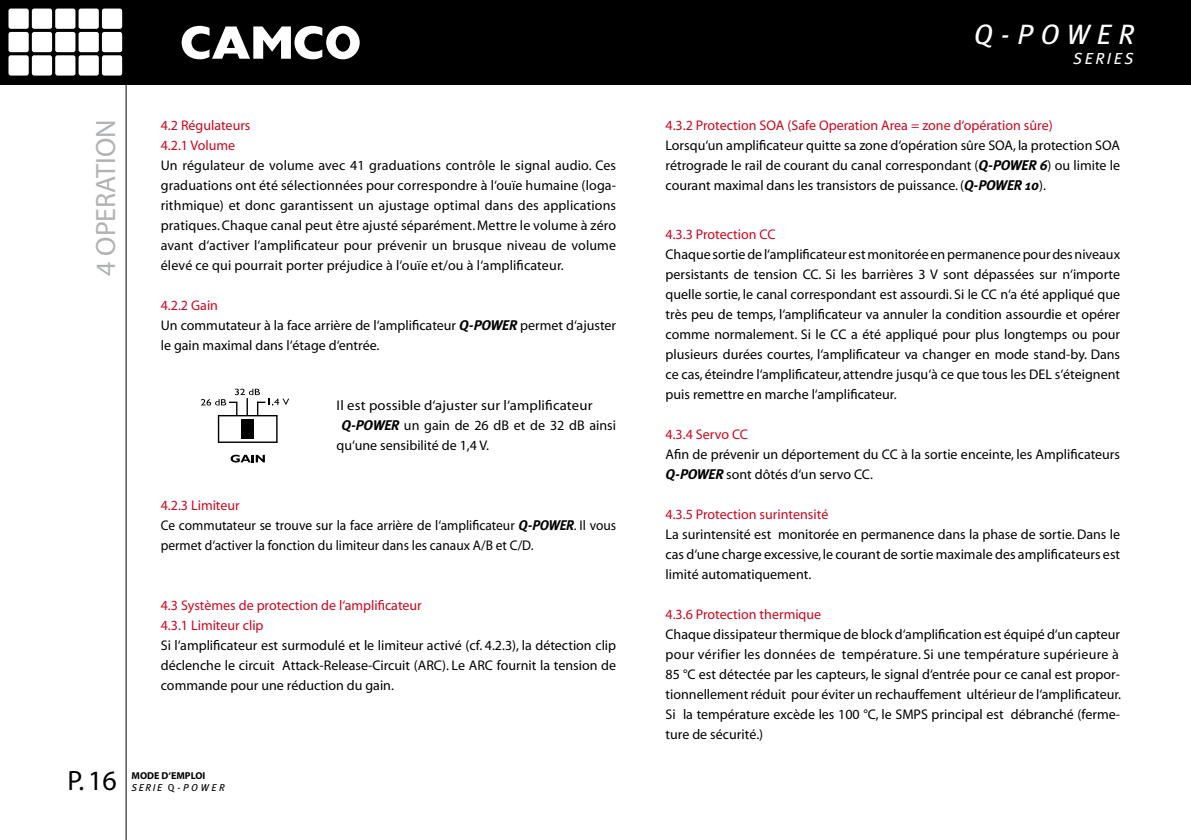
<style>
.page{position:relative;width:1191px;height:840px;background:#fff}
.page>*{position:absolute;margin:0;border:0;box-sizing:border-box;transform-origin:0 0}
.t1{font:28px "Myriad";color:#b1b2b4}
.t2{font:italic 28px "Meta";letter-spacing:.27em;color:#fff}
.t3{font:28px "Myriad";color:#000}
.t4{font:italic 16px "Meta";letter-spacing:.175em;color:#fff}
.t5{font:14px/20px "Myriad";color:#000;text-align:justify}
.t6{font:14px/20px "Myriad";color:#cc071e}
.t7{font:14px/20px "Myriad";color:#000;scale:.96 1}
.t8{font:14px "Myriad";color:#000;scale:1.05 1}
.t9{font:700 10px "Myriad";color:#000}
.t10{font:italic 10px "Meta";letter-spacing:.22em;color:#000}
.s1{color:#cc071e}
.s2{font-family:"Meta";font-weight:700;font-style:italic}
.s3{font-style:normal}
</style>
<div class="page">
<svg style="left:230px;top:454px;width:35px;height:8px"></svg>
<svg style="left:201px;top:388px;width:88px;height:54px"></svg>
<div style="left:0;top:0;width:1191px;height:84px;background:#000"></div>
<hr style="left:126px;top:0;width:1px;height:839px;background:#000">
<svg style="left:182px;top:26px;width:178px;height:33px"></svg>
<div style="left:79px;top:9px;width:20px;height:20px;background:#fff;border-radius:2px"></div>
<div style="left:79px;top:32px;width:20px;height:20px;background:#fff;border-radius:2px"></div>
<div style="left:79px;top:55px;width:20px;height:20px;background:#fff;border-radius:2px"></div>
<div style="left:55px;top:32px;width:20px;height:20px;background:#fff;border-radius:2px"></div>
<div style="left:55px;top:55px;width:20px;height:20px;background:#fff;border-radius:2px"></div>
<div style="left:55px;top:9px;width:20px;height:20px;background:#fff;border-radius:2px"></div>
<div style="left:32px;top:32px;width:20px;height:20px;background:#fff;border-radius:2px"></div>
<div style="left:32px;top:55px;width:20px;height:20px;background:#fff;border-radius:2px"></div>
<div style="left:32px;top:9px;width:20px;height:20px;background:#fff;border-radius:2px"></div>
<div style="left:9px;top:9px;width:20px;height:20px;background:#fff;border-radius:2px"></div>
<div style="left:9px;top:32px;width:20px;height:20px;background:#fff;border-radius:2px"></div>
<div style="left:9px;top:55px;width:20px;height:20px;background:#fff;border-radius:2px"></div>
<div style="left:102px;top:9px;width:20px;height:20px;background:#fff;border-radius:2px"></div>
<div style="left:102px;top:32px;width:20px;height:20px;background:#fff;border-radius:2px"></div>
<div style="left:102px;top:55px;width:20px;height:20px;background:#fff;border-radius:2px"></div>
<h1 class="t1" style="left:92px;top:276px;width:158px;rotate:-90deg">4 OPERATION</h1>
<p class="t6" style="left:161px;top:115px;width:91px">4.2 Régulateurs<br>4.2.1 Volume</p>
<p class="t5" style="left:161px;top:155px;width:457px">Un régulateur de volume avec 41 graduations contrôle le signal audio. Ces graduations ont été sélectionnées pour correspondre à l‘ouïe humaine (loga&shy;rithmique) et donc garantissent un ajustage optimal dans des applications pratiques. Chaque canal peut être ajusté séparément. Mettre le volume à zéro avant d‘activer l‘amplificateur pour prévenir un brusque niveau de volume élevé ce qui pourrait porter préjudice à l‘ouïe et/ou à l‘amplificateur.</p>
<p class="t5" style="left:161px;top:295px;width:457px;text-align:left"><span class="s1">4.2.2 Gain<br></span>Un commutateur à la face arrière de l‘amplificateur <span class="s2">Q-POWER</span> permet d‘ajuster le gain maximal dans l‘étage d‘entrée.</p>
<p class="t8" style="left:336px;top:398px;width:245px">Il est possible d‘ajuster sur l‘amplificateur</p>
<p class="t5" style="left:341px;top:415px;width:276px"><span class="s2">Q-POWER</span> un gain de 26 dB et de 32 dB ainsi</p>
<p class="t5" style="left:336px;top:435px;width:154px">qu‘une sensibilité de 1 ,4 V.</p>
<p class="t7" style="left:161px;top:495px;width:476px"><span class="s1">4.2.3 Limiteur<br></span>Ce commutateur se trouve sur la face arrière de l‘amplificateur <span class="s2">Q-POWER</span>. Il vous permet d‘activer la fonction du limiteur dans les canaux A/B et C/D.</p>
<p class="t6" style="left:161px;top:595px;width:262px">4.3 Systèmes de protection de l‘amplificateur<br>4.3.1 Limiteur clip</p>
<p class="t5" style="left:161px;top:635px;width:457px">Si l‘amplificateur est surmodulé et le limiteur activé (cf. 4.2.3), la détection clip déclenche le circuit Attack-Release-Circuit (ARC). Le ARC fournit la tension de commande pour une réduction du gain.</p>
<h1 class="t3" style="left:68px;top:766px;width:51px">P. 1 6</h1>
<p class="t9" style="left:132px;top:770px;width:75px">MODE D‘EMPLOI</p>
<p class="t10" style="left:132px;top:781px;width:94px">SERIE <span class="s3">Q-</span>POWER</p>
<h1 class="t2" style="left:973px;top:18px;width:161px">Q-POWER</h1>
<p class="t4" style="left:1073px;top:49px;width:62px">SERIES</p>
<p class="t6" style="left:665px;top:115px;width:389px">4.3.2 Protection SOA (Safe Operation Area = zone d‘opération sûre)</p>
<p class="t5" style="left:665px;top:135px;width:456px">Lorsqu‘un amplificateur quitte sa zone d‘opération sûre SOA, la protection SOA rétrograde le rail de courant du canal correspondant (<span class="s2">Q-POWER 6</span>) ou limite le courant maximal dans les transistors de puissance. (<span class="s2">Q-POWER 10</span>).</p>
<p class="t6" style="left:665px;top:224px;width:111px">4.3.3 Protection CC</p>
<p class="t5" style="left:665px;top:244px;width:456px">Chaque sortie de l‘amplificateur est monitorée en permanence pour des niveaux persistants de tension CC. Si les barrières 3 V sont dépassées sur n‘importe quelle sortie, le canal correspondant est assourdi. Si le CC n‘a été appliqué que très peu de temps, l‘amplificateur va annuler la condition assourdie et opérer comme normalement. Si le CC a été appliqué pour plus longtemps ou pour plusieurs durées courtes, l‘amplificateur va changer en mode stand-by. Dans ce cas, éteindre l‘amplificateur, attendre jusqu‘à ce que tous les DEL s‘éteignent puis remettre en marche l‘amplificateur.</p>
<p class="t6" style="left:665px;top:424px;width:84px">4.3.4 Servo CC</p>
<p class="t5" style="left:665px;top:444px;width:456px">Afin de prévenir un déportement du CC à la sortie enceinte, les Amplificateurs<br><span class="s2">Q-POWER</span> sont dôtés d‘un servo CC.</p>
<p class="t6" style="left:665px;top:504px;width:164px">4.3.5 Protection surintensité</p>
<p class="t5" style="left:665px;top:524px;width:456px">La surintensité est monitorée en permanence dans la phase de sortie. Dans le cas d‘une charge excessive, le courant de sortie maximale des amplificateurs est limité automatiquement.</p>
<p class="t6" style="left:665px;top:604px;width:157px">4.3.6 Protection thermique</p>
<p class="t5" style="left:665px;top:624px;width:457px;text-align:left">Chaque dissipateur thermique de block d‘amplification est équipé d‘un capteur pour vérifier les données de température. Si une température supérieure à 85 °C est détectée par les capteurs, le signal d‘entrée pour ce canal est propor&shy;tionnellement réduit pour éviter un rechauffement ultérieur de l‘amplificateur.<br>Si la température excède les 1 00 °C, le SMPS principal est débranché (ferme&shy;ture de sécurité.)</p>
</div>
